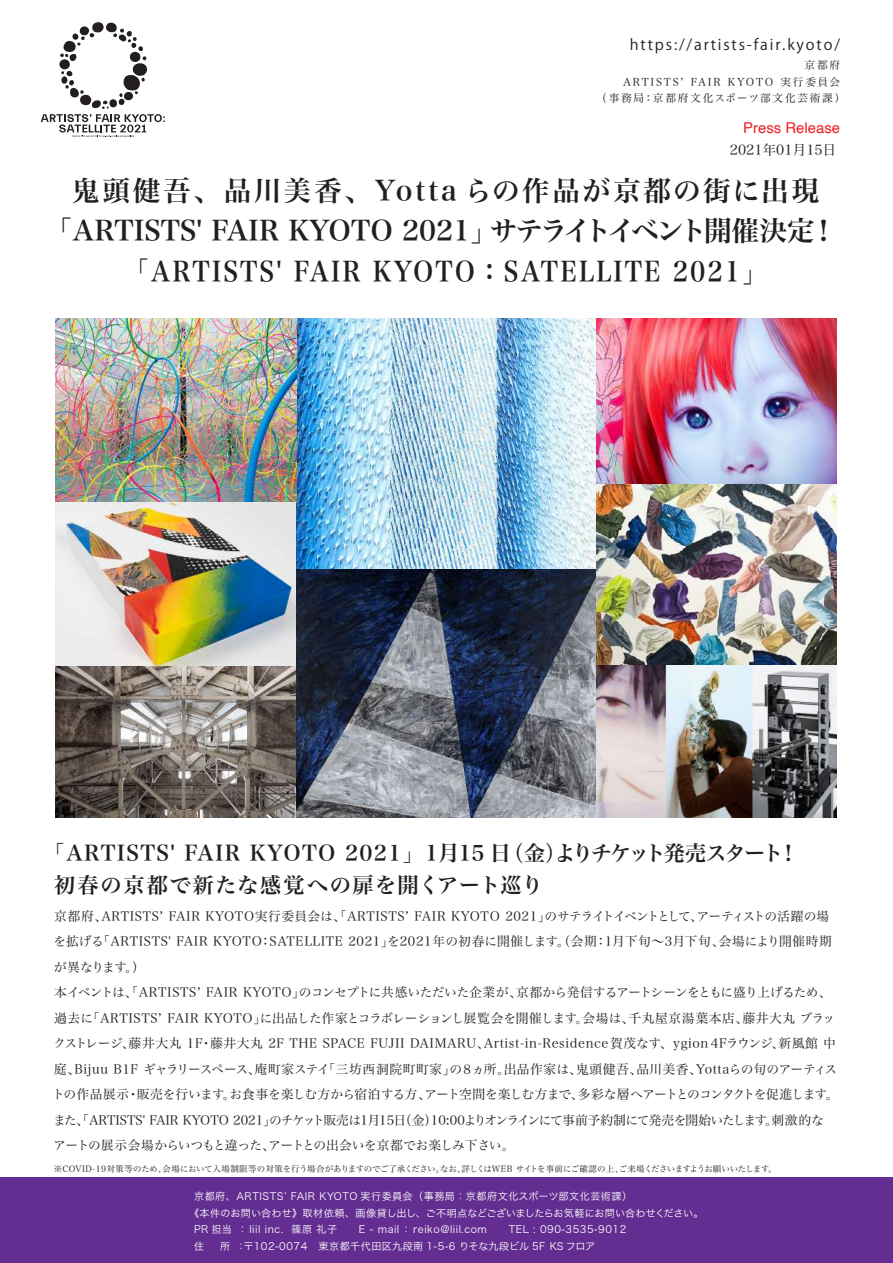
<style>
.page{position:relative;width:893px;height:1263px;background:#fff}
.page>*{position:absolute;margin:0;border:0;box-sizing:border-box;transform-origin:0 0}
.t1{font:27.6px/40.5px "Hira Min Pro W6";letter-spacing:.08em;color:#231f20;text-align:center}
.t2{font:21.3px/31.5px "Hira Min Pro W6";letter-spacing:.06em;color:#231f20}
.t3{font:14.85px "Koz Go Pro";letter-spacing:.125em;color:#231f20}
.t4{font:14.85px "Helvetica";color:#ee1d23}
.t5{font:13.8px "Hira Min Pro W3";color:#231f20}
.t6{font:12.75px/25.5px "Hira Min Pro W3";color:#231f20}
.t7{font:10.65px "Hira Min Pro W3";letter-spacing:.17em;color:#231f20}
.t8{font:10.05px "Hira Kaku Pro W3";letter-spacing:.05em;color:#fff}
.t9{font:10.05px "Hira Kaku Pro W3";letter-spacing:.01em;color:#fff}
.t10{font:8.55px "Hira Min Pro W3";letter-spacing:-.025em;color:#231f20}
</style>
<div class="page">
<div style="left:0;top:1178px;width:893px;height:85px;background:#632d91"></div>
<svg style="left:41px;top:22px;width:124px;height:115px"></svg>
<img style="left:596px;top:318px;width:240px;height:160px">
<img style="left:56px;top:501px;width:240px;height:316px">
<img style="left:596px;top:478px;width:240px;height:339px">
<img style="left:296px;top:318px;width:300px;height:499px">
<img style="left:56px;top:318px;width:241px;height:183px">
<p class="t3" style="left:630px;top:35px;width:212px">https://artists-fair.kyoto/</p>
<p class="t7" style="left:804px;top:56px;width:37px">京都府</p>
<p class="t7" style="left:623px;top:73px;width:218px">ARTISTSʼ FAIR KYOTO 実行委員会</p>
<p class="t7" style="left:596px;top:89px;width:251px">（事務局：京都府文化スポーツ部文化芸術課）</p>
<p class="t4" style="left:743px;top:116px;width:98px">Press Release</p>
<p class="t5" style="left:730px;top:138px;width:108px">2021年01月15日</p>
<h1 class="t1" style="left:45px;top:168px;width:794px">鬼頭健吾、品川美香、Yotta らの作品が京都の街に出現「ARTISTS' FAIR KYOTO 2021」サテライトイベント開催決定！「ARTISTS' FAIR KYOTO：SATELLITE 2021」</h1>
<h2 class="t2" style="left:54px;top:836px;width:746px;text-indent:-11px">「ARTISTS' FAIR KYOTO 2021」1月15 日（金）よりチケット発売スタート！初春の京都で新たな感覚への扉を開くアート巡り</h2>
<p class="t6" style="left:52px;top:902px;width:788px">京都府、ARTISTSʼ FAIR KYOTO実行委員会は、「ARTISTSʼ FAIR KYOTO 2021」のサテライトイベントとして、アーティストの活躍の場を拡げる「ARTISTS' FAIR KYOTO：SATELLITE 2021」を2021年の初春に開催します。（会期：1月下旬～3月下旬、会場により開催時期が異なります。）<br>本イベントは、「ARTISTSʼ FAIR KYOTO」のコンセプトに共感いただいた企業が、京都から発信するアートシーンをともに盛り上げるため、過去に「ARTISTSʼ FAIR KYOTO」に出品した作家とコラボレーションし展覧会を開催します。会場は、千丸屋京湯葉本店、藤井大丸 ブラックストレージ、藤井大丸 1F・藤井大丸 2F THE SPACE FUJII DAIMARU、Artist-in-Residence賀茂なす、ygion 4Fラウンジ、新風館 中庭、Bijuu B1F ギャラリースペース、庵町家ステイ「三坊西洞院町町家」の８ヵ所。出品作家は、鬼頭健吾、品川美香、Yottaらの旬のアーティストの作品展示・販売を行います。お食事を楽しむ方から宿泊する方、アート空間を楽しむ方まで、多彩な層へアートとのコンタクトを促進します。また、「ARTISTS' FAIR KYOTO 2021」のチケット販売は1月15日（金）10:00よりオンラインにて事前予約制にて発売を開始いたします。刺激的なアートの展示会場からいつもと違った、アートとの出会いを京都でお楽しみ下さい。</p>
<p class="t10" style="left:54px;top:1161px;width:724px">※COVID-19対策等のため、会場において入場制限等の対策を行う場合がありますのでご了承ください。なお、詳しくはWEB サイトを事前にご確認の上、ご来場くださいますようお願いいたします。</p>
<p class="t8" style="left:194px;top:1188px;width:440px">京都府、ARTISTSʼ FAIR KYOTO 実行委員会（事務局：京都府文化スポーツ部文化芸術課）</p>
<p class="t9" style="left:189px;top:1204px;width:516px">《本件のお問い合わせ》取材依頼、画像貸し出し、ご不明点などございましたらお気軽にお問い合わせください。</p>
<p class="t8" style="left:194px;top:1221px;width:434px">PR 担当 ： liil inc. 篠原 礼子　　E - mail ： reiko@liil.com　　TEL : 090-3535-9012</p>
<p class="t8" style="left:194px;top:1237px;width:12px">住</p>
<p class="t8" style="left:220px;top:1237px;width:376px">所 ：〒102-0074　東京都千代田区九段南 1-5-6 りそな九段ビル 5F KS フロア</p>
</div>
